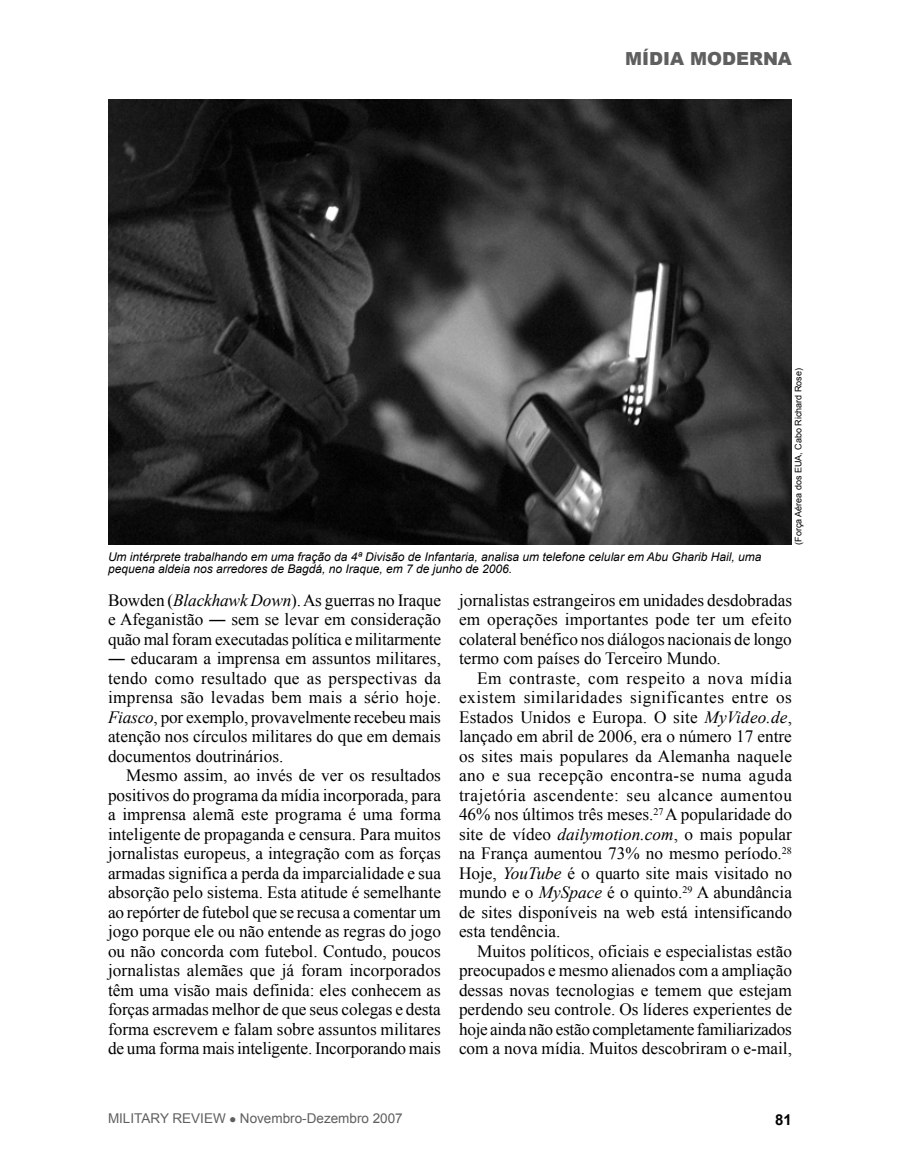
<style>
.page{position:relative;width:900px;height:1170px;background:#fff}
.page>*{position:absolute;margin:0;border:0;box-sizing:border-box;transform-origin:0 0}
.t1{font:900 18px "Arial";color:#5e5f5f}
.fob{font:17.25px/19.5px "Times New Roman";color:#000;text-align:justify}
.t2{font:700 15px "Arial";color:#000}
.t3{font:13.5px "Arial";color:#5e5f5f}
.cutline{font:italic 12px/12.8px "Arial";color:#000}
.photocredit{font:9px "Arial";color:#000}
.s1{font-style:italic}
</style>
<div class="page">
<img style="left:108px;top:99px;width:684px;height:446px">
<p class="t1" style="left:625px;top:45px;width:168px">MÍDIA MODERNA</p>
<p class="cutline" style="left:108px;top:550px;width:655px">Um intérprete trabalhando em uma fração da 4ª Divisão de Infantaria, analisa um telefone celular em Abu Gharib Hail, uma pequena aldeia nos arredores de Bagdá, no Iraque, em 7 de junho de 2006.</p>
<p class="photocredit" style="left:792px;top:545px;width:178px;rotate:-90deg">(Força Aérea dos EUA, Cabo Richard Rose)</p>
<p class="fob" style="left:108px;top:590px;width:335px">Bowden (<span class="s1">Blackhawk Down</span>). As guerras no Iraque e Afeganistão ― sem se levar em consideração quão mal foram executadas política e militarmente ― educaram a imprensa em assuntos militares, tendo como resultado que as perspectivas da imprensa são levadas bem mais a sério hoje.<br><span class="s1">Fiasco</span>, por exemplo, provavelmente recebeu mais atenção nos círculos militares do que em demais documentos doutrinários.</p>
<p class="fob" style="left:108px;top:766px;width:335px;text-indent:18px">Mesmo assim, ao invés de ver os resultados positivos do programa da mídia incorporada, para a imprensa alemã este programa é uma forma inteligente de propaganda e censura. Para muitos jornalistas europeus, a integração com as forças armadas significa a perda da imparcialidade e sua absorção pelo sistema. Esta atitude é semelhante ao repórter de futebol que se recusa a comentar um jogo porque ele ou não entende as regras do jogo ou não concorda com futebol. Contudo, poucos jornalistas alemães que já foram incorporados têm uma visão mais definida: eles conhecem as forças armadas melhor de que seus colegas e desta forma escrevem e falam sobre assuntos militares de uma forma mais inteligente. Incorporando mais</p>
<p class="fob" style="left:459px;top:590px;width:335px">jornalistas estrangeiros em unidades desdobradas em operações importantes pode ter um efeito colateral benéfico nos diálogos nacionais de longo termo com países do Terceiro Mundo.</p>
<p class="fob" style="left:459px;top:668px;width:335px;text-indent:18px">Em contraste, com respeito a nova mídia existem similaridades significantes entre os Estados Unidos e Europa. O site <span class="s1">MyVideo.de</span>, lançado em abril de 2006, era o número 17 entre os sites mais populares da Alemanha naquele ano e sua recepção encontra-se numa aguda trajetória ascendente: seu alcance aumentou 46% nos últimos três meses.<sup>27</sup> A popularidade do site de vídeo <span class="s1">dailymotion.com</span>, o mais popular na França aumentou 73% no mesmo período.<sup>28<br></sup>Hoje, <span class="s1">YouTube</span> é o quarto site mais visitado no mundo e o <span class="s1">MySpace</span> é o quinto.<sup>29</sup> A abundância de sites disponíveis na web está intensificando esta tendência.</p>
<p class="fob" style="left:459px;top:941px;width:335px;text-indent:18px">Muitos políticos, oficiais e especialistas estão preocupados e mesmo alienados com a ampliação dessas novas tecnologias e temem que estejam perdendo seu controle. Os líderes experientes de hoje ainda não estão completamente familiarizados com a nova mídia. Muitos descobriram o e-mail,</p>
<p class="t3" style="left:108px;top:1110px;width:296px">Military Review ● Novembro-Dezembro 2007</p>
<p class="t2" style="left:775px;top:1110px;width:18px">81</p>
</div>
